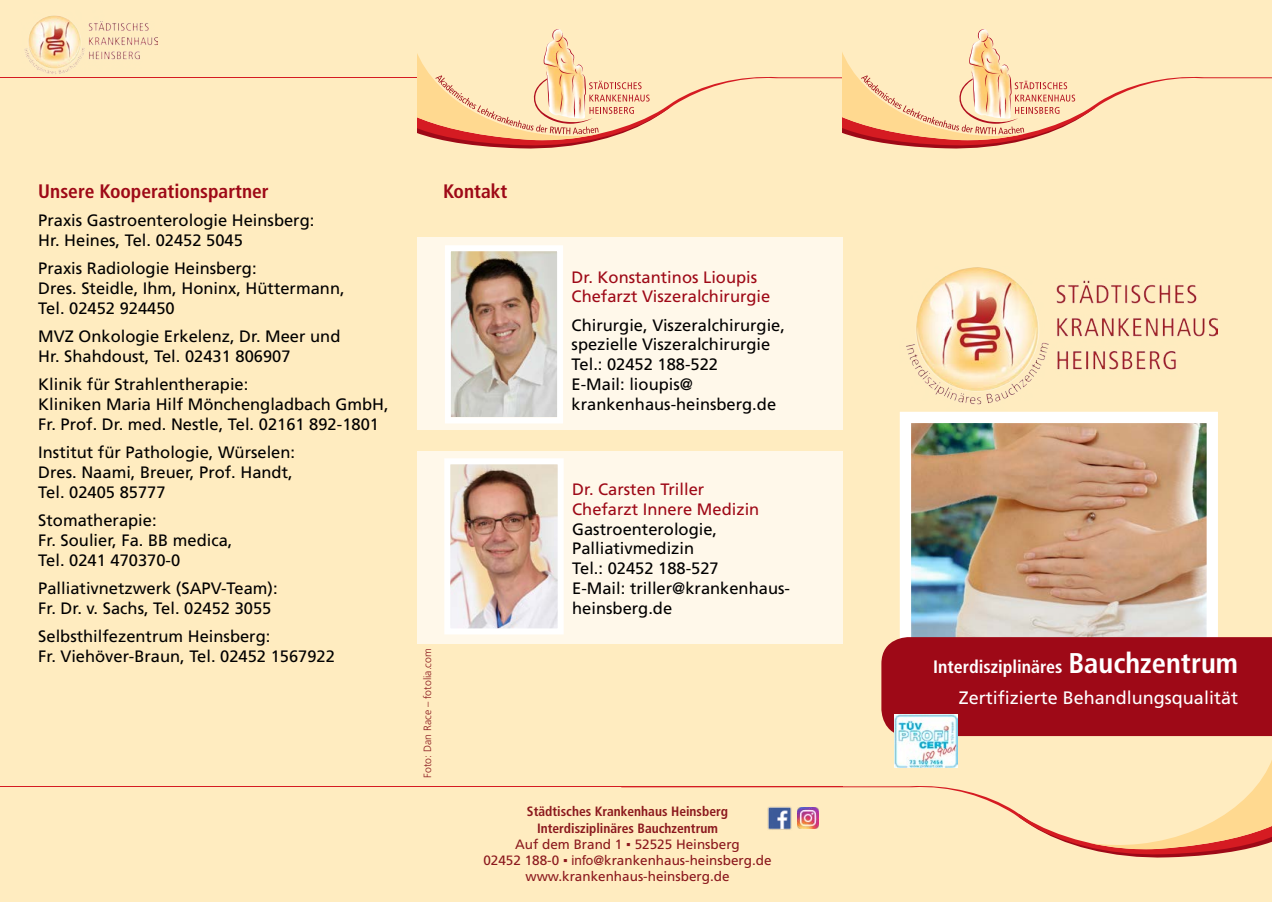
<style>
.page{position:relative;width:1272px;height:902px;background:#fff}
.page>*{position:absolute;margin:0;border:0;box-sizing:border-box;transform-origin:0 0}
.t1{font:700 condensed 19.5px "Frutiger";color:#9e0917}
.t2{font:18px/30.2px "Frutiger";color:#fff;text-align:right}
.t3{font:16.5px/19.8px "Frutiger";color:#000}
.t4{font:16.5px/19.8px "Frutiger";color:#9e0917}
.t5{font:13.5px/16.2px "Frutiger";color:#8b181d;text-align:center}
.t6{font:300 10.5px "Frutiger";color:#8b181d}
.s1{font-weight:700;font-stretch:condensed}
.s2{font-family:"Arial"}
.s3{font-weight:700;font-stretch:condensed;font-size:28.5px}
</style>
<div class="page">
<div style="left:0;top:0;width:1271px;height:901px;background:#ffecc0"></div>
<svg style="left:621px;top:786px;width:260px;height:43px"></svg>
<hr style="left:0;top:78px;width:417px;height:1px;background:#d51b22">
<svg style="left:417px;top:29px;width:854px;height:119px"></svg>
<hr style="left:0;top:786px;width:842px;height:1px;background:#d51b22">
<img style="left:911px;top:424px;width:294px;height:213px">
<div style="left:899px;top:412px;width:318px;height:239px;border:11px solid #fff"></div>
<svg style="left:881px;top:637px;width:390px;height:220px"></svg>
<img style="left:767px;top:806px;width:25px;height:24px">
<img style="left:24px;top:15px;width:133px;height:59px">
<img style="left:900px;top:267px;width:316px;height:145px">
<div style="left:417px;top:237px;width:425px;height:192px;background:#fff8ea"></div>
<div style="left:417px;top:451px;width:425px;height:192px;background:#fff8ea"></div>
<img style="left:451px;top:465px;width:105px;height:162px">
<div style="left:444px;top:458px;width:119px;height:176px;border:6px solid #fff"></div>
<img style="left:452px;top:252px;width:104px;height:164px">
<div style="left:445px;top:245px;width:118px;height:178px;border:6px solid #fff"></div>
<img style="left:894px;top:714px;width:63px;height:53px">
<img style="left:797px;top:807px;width:22px;height:21px">
<p class="t1" style="left:38px;top:179px;width:232px">Unsere Kooperationspartner</p>
<p class="t3" style="left:38px;top:210px;width:277px">Praxis Gastroenterologie Heinsberg:<br>Hr. Heines, Tel. 02452 5045</p>
<p class="t3" style="left:38px;top:258px;width:308px">Praxis Radiologie Heinsberg:<br>Dres. Steidle, Ihm, Honinx, Hüttermann,<br>Tel. 02452 924450</p>
<p class="t3" style="left:38px;top:326px;width:303px">MVZ Onkologie Erkelenz, Dr. Meer und<br>Hr. Shahdoust, Tel. 02431 806907</p>
<p class="t3" style="left:38px;top:374px;width:352px">Klinik für Strahlentherapie:<br>Kliniken Maria Hilf Mönchengladbach GmbH,<br>Fr. Prof. Dr. med. Nestle, Tel. 02161 892-1801</p>
<p class="t3" style="left:38px;top:442px;width:258px">Institut für Pathologie, Würselen:<br>Dres. Naami, Breuer, Prof. Handt,<br>Tel. 02405 85777</p>
<p class="t3" style="left:38px;top:510px;width:196px">Stomatherapie:<br>Fr. Soulier, Fa. BB medica,<br>Tel. 0241 470370-0</p>
<p class="t3" style="left:38px;top:578px;width:241px">Palliativnetzwerk (SAPV-Team):<br>Fr. Dr. v. Sachs, Tel. 02452 3055</p>
<p class="t3" style="left:38px;top:626px;width:298px">Selbsthilfezentrum Heinsberg:<br>Fr. Viehöver-Braun, Tel. 02452 1567922</p>
<p class="t1" style="left:443px;top:179px;width:66px">Kontakt</p>
<p class="t6" style="left:421px;top:777px;width:131px;rotate:-90deg">Foto: Dan Race – fotolia.com</p>
<p class="t4" style="left:571px;top:267px;width:200px">Dr. Konstantinos Lioupis<br>Chefarzt Viszeralchirurgie</p>
<p class="t3" style="left:571px;top:315px;width:215px">Chirurgie, Viszeralchirurgie, spezielle Viszeralchirurgie<br>Tel.: 02452 188-522<br>E-Mail: lioupis@ krankenhaus-heinsberg.de</p>
<p class="t4" style="left:572px;top:479px;width:189px">Dr. Carsten Triller<br>Chefarzt Innere Medizin</p>
<p class="t3" style="left:572px;top:518px;width:219px">Gastroenterologie,<br>Palliativmedizin<br>Tel.: 02452 188-527<br>E-Mail: triller@krankenhaus&shy;heinsberg.de</p>
<p class="t5" style="left:483px;top:803px;width:289px"><span class="s1">Städtisches Krankenhaus Heinsberg Interdisziplinäres Bauchzentrum<br></span>Auf dem Brand 1 <span class="s2">▪</span> 52525 Heinsberg<br>02452 188-0 <span class="s2">▪ info</span>@krankenhaus-heinsberg.de www.krankenhaus-heinsberg.de</p>
<p class="t2" style="left:933px;top:651px;width:306px"><span class="s1">Interdisziplinäres</span> <span class="s3">Bauchzentrum<br></span>Zertifizierte Behandlungsqualität</p>
</div>
